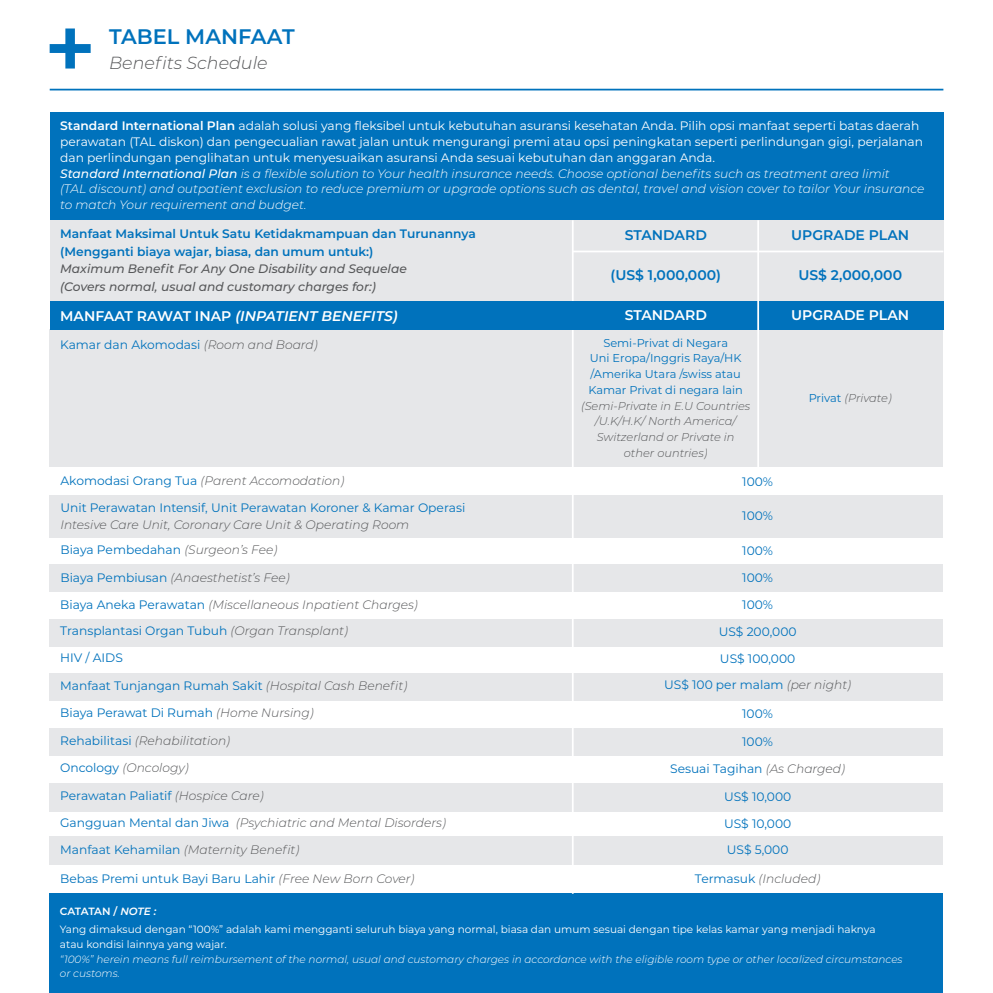
<style>
.page{position:relative;width:993px;height:993px;background:#fff}
.page>*{position:absolute;margin:0;border:0;box-sizing:border-box;transform-origin:0 0}
.t1{font:600 21px "Montserrat";color:#0072bc}
.t2{font:italic 300 17.5px "Montserrat";color:#57585a}
.t3{font:600 14px "Montserrat";color:#0072bc}
.t4{font:italic 600 14px "Montserrat";color:#fff}
.t5{font:600 14px "Montserrat";color:#fff}
.t6{font:12.25px/15.8px "Montserrat";color:#fff}
.t7{font:12.25px/26.6px "Montserrat";color:#0072bc}
.t8{font:italic 300 12.25px/26.9px "Montserrat";color:#57585a}
.t9{font:600 12.25px/17.5px "Montserrat";color:#0072bc}
.t10{font:italic 500 12.25px/17.5px "Montserrat";color:#57585a}
.t11{font:italic 300 11.38px/15.8px "Montserrat";color:#57585a;text-align:center}
.t12{font:11.38px/15.8px "Montserrat";color:#0072bc;text-align:center}
.t13{font:10.5px/17.5px "Montserrat";color:#fff}
.t14{font:italic 300 10.5px/14.9px "Montserrat";color:#fff}
.s1{font-weight:600}
.s2{font-weight:500;font-style:italic}
.s3{font-weight:300;font-style:italic}
.s4{font-style:normal}
.s5{font-weight:300;font-style:italic;color:#57585a}
.s6{font-weight:400;font-style:normal;color:#0072bc}
.s7{font-weight:600;font-style:italic}
</style>
<div class="page">
<svg style="left:50px;top:28px;width:41px;height:40px"></svg>
<hr style="left:50px;top:89px;width:893px;height:1px;background:#0072bc">
<div style="left:50px;top:112px;width:893px;height:108px;background:#0072bc"></div>
<div style="left:50px;top:330px;width:892px;height:137px;background:#e6e7e9"></div>
<div style="left:49px;top:495px;width:893px;height:43px;background:#e6e7e9"></div>
<div style="left:49px;top:564px;width:893px;height:28px;background:#e6e7e9"></div>
<div style="left:49px;top:782px;width:893px;height:28px;background:#e6e7e9"></div>
<div style="left:49px;top:836px;width:893px;height:28px;background:#e6e7e9"></div>
<div style="left:49px;top:618px;width:893px;height:28px;background:#e6e7e9"></div>
<div style="left:49px;top:673px;width:893px;height:27px;background:#e6e7e9"></div>
<div style="left:49px;top:728px;width:893px;height:27px;background:#e6e7e9"></div>
<div style="left:49px;top:893px;width:893px;height:99px;background:#0072bc"></div>
<div style="left:50px;top:220px;width:893px;height:81px;background:#e6e7e9"></div>
<hr style="left:572px;top:250px;width:371px;height:2px;background:#fff">
<hr style="left:571px;top:220px;width:2px;height:673px;background:#fff">
<div style="left:50px;top:301px;width:893px;height:29px;background:#0072bc"></div>
<hr style="left:757px;top:220px;width:1px;height:247px;background:#fff">
<h1 class="t1" style="left:109px;top:22px;width:187px">TABEL MANFAAT</h1>
<h2 class="t2" style="left:109px;top:51px;width:160px">Benefits Schedule</h2>
<p class="t6" style="left:60px;top:118px;width:865px"><span class="s1">Standard International Plan</span> adalah solusi yang fleksibel untuk kebutuhan asuransi kesehatan Anda. Pilih opsi manfaat seperti batas daerah perawatan (TAL diskon) dan pengecualian rawat jalan untuk mengurangi premi atau opsi peningkatan seperti perlindungan gigi, perjalanan dan perlindungan penglihatan untuk menyesuaikan asuransi Anda sesuai kebutuhan dan anggaran Anda.<br><span class="s2">Standard International Plan</span> <span class="s3">is a flexible solution to Your health insurance needs. Choose optional benefits such as treatment area limit<br>(TAL discount) and outpatient exclusion to reduce premium or upgrade options such as dental, travel and vision cover to tailor Your insurance to match Your requirement and budget.</span></p>
<p class="t9" style="left:60px;top:224px;width:417px">Manfaat Maksimal Untuk Satu Ketidakmampuan dan Turunannya (Mengganti biaya wajar, biasa, dan umum untuk:)</p>
<p class="t10" style="left:60px;top:259px;width:348px">Maximum Benefit For Any One Disability and Sequelae (Covers normal, usual and customary charges for:)</p>
<p class="t3" style="left:624px;top:225px;width:84px">STANDARD</p>
<p class="t3" style="left:610px;top:265px;width:112px">(US$ 1,000,000)</p>
<p class="t3" style="left:791px;top:225px;width:119px">UPGRADE PLAN</p>
<p class="t3" style="left:798px;top:265px;width:105px">US$ 2,000,000</p>
<p class="t4" style="left:60px;top:305px;width:339px"><span class="s4">MANFAAT RAWAT INAP</span> (INPATIENT BENEFITS)</p>
<p class="t5" style="left:624px;top:305px;width:84px">STANDARD</p>
<p class="t5" style="left:791px;top:305px;width:119px">UPGRADE PLAN</p>
<p class="t7" style="left:60px;top:330px;width:259px">Kamar dan Akomodasi <span class="s5">(Room and Board)</span></p>
<p class="t8" style="left:60px;top:466px;width:285px"><span class="s6">Akomodasi Orang Tua</span> (Parent Accomodation)</p>
<p class="t7" style="left:60px;top:493px;width:406px">Unit Perawatan Intensif, Unit Perawatan Koroner &amp; Kamar Operasi</p>
<p class="t8" style="left:60px;top:511px;width:350px">Intesive Care Unit, Coronary Care Unit &amp; Operating Room</p>
<p class="t7" style="left:60px;top:536px;width:218px">Biaya Pembedahan <span class="s5">(Surgeon’s Fee)</span></p>
<p class="t8" style="left:60px;top:563px;width:230px"><span class="s6">Biaya Pembiusan</span> (Anaesthetist’s Fee)</p>
<p class="t8" style="left:60px;top:590px;width:359px"><span class="s6">Biaya Aneka Perawatan</span> (Miscellaneous Inpatient Charges)</p>
<p class="t7" style="left:60px;top:616px;width:289px">Transplantasi Organ Tubuh <span class="s5">(Organ Transplant)<br></span>HIV / AIDS</p>
<p class="t7" style="left:60px;top:672px;width:348px">Manfaat Tunjangan Rumah Sakit <span class="s5">(Hospital Cash Benefit)<br></span>Biaya Perawat Di Rumah <span class="s5">(Home Nursing)</span></p>
<p class="t8" style="left:60px;top:726px;width:171px"><span class="s6">Rehabilitasi</span> (Rehabilitation)<br><span class="s6">Oncology</span> (Oncology)</p>
<p class="t8" style="left:60px;top:781px;width:387px"><span class="s6">Perawatan Paliatif</span> (Hospice Care)<br><span class="s6">Gangguan Mental dan Jiwa</span> (Psychiatric and Mental Disorders)</p>
<p class="t8" style="left:60px;top:835px;width:241px"><span class="s6">Manfaat Kehamilan</span> (Maternity Benefit)</p>
<p class="t7" style="left:60px;top:864px;width:356px">Bebas Premi untuk Bayi Baru Lahir <span class="s5">(Free New Born Cover)</span></p>
<p class="t12" style="left:588px;top:334px;width:156px">Semi-Privat di Negara<br>Uni Eropa/Inggris Raya/HK /Amerika Utara /swiss atau<br>Kamar Privat di negara lain</p>
<p class="t11" style="left:581px;top:397px;width:171px">(Semi-Private in E.U Countries /U.K/H.K/ North America/<br>Switzerland or Private in other ountries)</p>
<p class="t11" style="left:808px;top:389px;width:84px"><span class="s6">Privat</span> (Private)</p>
<p class="t7" style="left:742px;top:467px;width:32px">100%</p>
<p class="t7" style="left:742px;top:502px;width:32px">100%</p>
<p class="t7" style="left:742px;top:537px;width:32px">100%<br>100%</p>
<p class="t7" style="left:664px;top:591px;width:188px;text-align:center">100%<br>US$ 200,000<br>US$ 100,000<br>US$ 100 per malam <span class="s5">(per night)</span></p>
<p class="t7" style="left:742px;top:699px;width:32px">100%</p>
<p class="t7" style="left:670px;top:728px;width:176px;text-align:center">100%<br>Sesuai Tagihan <span class="s5">(As Charged)</span></p>
<p class="t7" style="left:723px;top:782px;width:69px">US$ 10,000</p>
<p class="t7" style="left:723px;top:809px;width:69px">US$ 10,000</p>
<p class="t7" style="left:726px;top:835px;width:63px">US$ 5,000</p>
<p class="t8" style="left:694px;top:864px;width:127px"><span class="s6">Termasuk</span> (Included)</p>
<p class="t13" style="left:60px;top:902px;width:817px"><span class="s1">CATATAN /</span> <span class="s7">NOTE :<br></span>Yang dimaksud dengan “100%” adalah kami mengganti seluruh biaya yang normal, biasa dan umum sesuai dengan tipe kelas kamar yang menjadi haknya</p>
<p class="t13" style="left:60px;top:934px;width:168px">atau kondisi lainnya yang wajar.</p>
<p class="t14" style="left:60px;top:950px;width:844px">“100%” herein means full reimbursement of the normal, usual and customary charges in accordance with the eligible room type or other localized circumstances or customs.</p>
</div>
